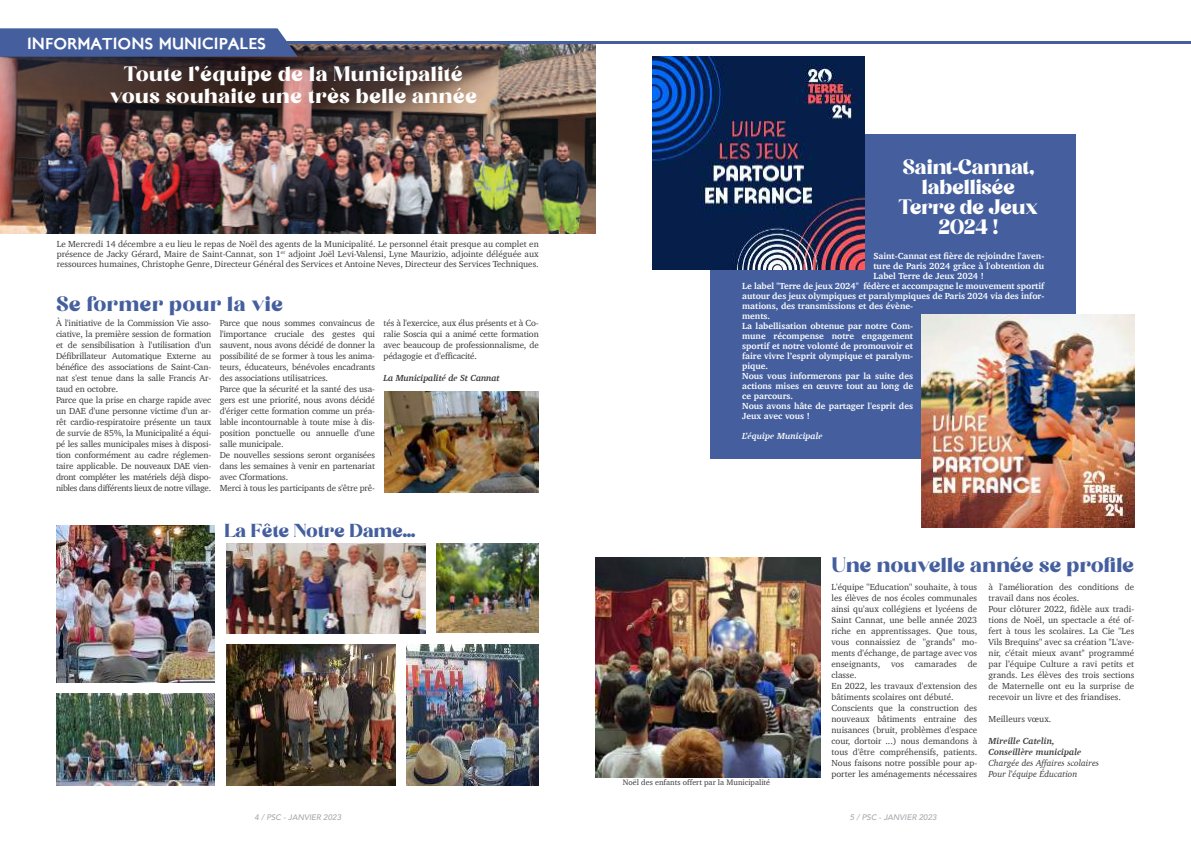
<style>
.page{position:relative;width:1191px;height:842px;background:#fff}
.page>*{position:absolute;margin:0;border:0;box-sizing:border-box;transform-origin:0 0}
.t1{font:20px/21.9px "Begika";letter-spacing:-.005em;color:#fff;text-align:center}
.t2{font:20px "Begika";letter-spacing:-.015em;color:#455f9e}
.t3{font:20px/20px "Begika";letter-spacing:-.035em;color:#fff;text-align:center}
.t4{font:18px "Begika";letter-spacing:-.025em;color:#455f9e}
.t5{font:16px "London Two";color:#fff}
.t6{font:9px/11px "Charter";letter-spacing:-.015em;color:#383838}
.t7{font:700 9px "Charter";color:#fff}
.t8{font:9px/10px "Charter";color:#393939;text-align:justify}
.t9{font:italic 700 9px/11px "Charter";color:#383838}
.t10{font:italic 9px/11px "Charter";color:#383838}
.t11{font:italic 700 9px "Charter";color:#fff}
.t12{font:8px "Charter";color:#383838}
.t13{font:italic 500 8px "Avenir";color:#a6a8ac}
.s1{font-family:"Avenir";font-weight:900}
</style>
<div class="page">
<img style="left:0;top:44px;width:595px;height:190px">
<svg style="left:0;top:28px;width:298px;height:29px;background:#4b639f"></svg>
<img style="left:595px;top:557px;width:226px;height:221px">
<img style="left:384px;top:392px;width:155px;height:101px">
<img style="left:57px;top:693px;width:158px;height:92px">
<img style="left:57px;top:526px;width:158px;height:156px">
<img style="left:226px;top:644px;width:169px;height:141px">
<img style="left:226px;top:543px;width:200px;height:90px">
<img style="left:437px;top:543px;width:102px;height:90px">
<img style="left:406px;top:644px;width:133px;height:141px">
<hr style="left:268px;top:41px;width:923px;height:3px;background:#455f9e">
<div style="left:710px;top:134px;width:366px;height:324px;background:#455f9e"></div>
<img style="left:652px;top:57px;width:213px;height:212px">
<img style="left:921px;top:315px;width:213px;height:212px">
<h3 class="t5" style="left:27px;top:37px;width:240px">INFORMATIONS MUNICIPALES</h3>
<h1 class="t1" style="left:110px;top:65px;width:369px">Toute l’équipe de la Municipalité vous souhaite une très belle année</h1>
<p class="t8" style="left:57px;top:239px;width:483px">Le Mercredi 14 décembre a eu lieu le repas de Noël des agents de la Municipalité. Le personnel était presque au complet en présence de Jacky Gérard, Maire de Saint-Cannat, son 1<sup>er</sup> adjoint Joël Levi-Valensi, Lyne Maurizio, adjointe déléguée aux ressources humaines, Christophe Genre, Directeur Général des Services et Antoine Neves, Directeur des Services Techniques.</p>
<h1 class="t2" style="left:56px;top:297px;width:229px">Se former pour la vie</h1>
<p class="t6" style="left:56px;top:317px;width:157px">À l'initiative de la Commission Vie asso&shy;ciative, la première session de formation et de sensibilisation à l'utilisation d'un Défibrillateur Automatique Externe au bénéfice des associations de Saint-Can&shy;nat s'est tenue dans la salle Francis Ar&shy;taud en octobre.<br>Parce que la prise en charge rapide avec un DAE d'une personne victime d'un ar&shy;rêt cardio-respiratoire présente un taux de survie de 85%, la Municipalité a équi&shy;pé les salles municipales mises à disposi&shy;tion conformément au cadre réglemen&shy;taire applicable. De nouveaux DAE vien&shy;dront compléter les matériels déjà dispo&shy;nibles dans différents lieux de notre village.</p>
<p class="t6" style="left:220px;top:317px;width:157px">Parce que nous sommes convaincus de l'importance cruciale des gestes qui sauvent, nous avons décidé de donner la possibilité de se former à tous les anima&shy;teurs, éducateurs, bénévoles encadrants des associations utilisatrices.<br>Parce que la sécurité et la santé des usa&shy;gers est une priorité, nous avons décidé d'ériger cette formation comme un préa&shy;lable incontournable à toute mise à dis&shy;position ponctuelle ou annuelle d'une salle municipale.<br>De nouvelles sessions seront organisées dans les semaines à venir en partenariat avec Cformations.<br>Merci à tous les participants de s'être prê-</p>
<p class="t6" style="left:383px;top:317px;width:157px;text-align:justify">tés à l'exercice, aux élus présents et à Co&shy;ralie Soscia qui a animé cette formation avec beaucoup de professionnalisme, de pédagogie et d'efficacité.</p>
<p class="t9" style="left:383px;top:372px;width:118px">La Municipalité de St Cannat</p>
<h2 class="t4" style="left:224px;top:523px;width:193px">La Fête Notre Dame…</h2>
<h1 class="t3" style="left:898px;top:159px;width:142px">Saint<span class="s1">-</span>Cannat, labellisée<br>Terre de Jeux<br>2024 !</h1>
<p class="t7" style="left:873px;top:250px;width:172px">Saint-Cannat est fière de rejoindre l'aven-</p>
<p class="t7" style="left:873px;top:260px;width:172px">ture de Paris 2024 grâce à l'obtention du</p>
<p class="t7" style="left:873px;top:270px;width:112px">Label Terre de Jeux 2024 !</p>
<p class="t7" style="left:742px;top:280px;width:304px">Le label "Terre de jeux 2024" fédère et accompagne le mouvement sportif</p>
<p class="t7" style="left:742px;top:290px;width:303px">autour des jeux olympiques et paralympiques de Paris 2024 via des infor-</p>
<p class="t7" style="left:742px;top:300px;width:172px">mations, des transmissions et des évène-</p>
<p class="t7" style="left:742px;top:310px;width:30px">ments.</p>
<p class="t7" style="left:742px;top:320px;width:172px">La labellisation obtenue par notre Com-</p>
<p class="t7" style="left:742px;top:330px;width:172px">mune récompense notre engagement</p>
<p class="t7" style="left:742px;top:340px;width:172px">sportif et notre volonté de promouvoir et</p>
<p class="t7" style="left:742px;top:350px;width:172px">faire vivre l’esprit olympique et paralym-</p>
<p class="t7" style="left:742px;top:360px;width:27px">pique.</p>
<p class="t7" style="left:742px;top:370px;width:172px">Nous vous informerons par la suite des</p>
<p class="t7" style="left:742px;top:380px;width:172px">actions mises en œuvre tout au long de</p>
<p class="t7" style="left:742px;top:390px;width:52px">ce parcours.</p>
<p class="t7" style="left:742px;top:400px;width:172px">Nous avons hâte de partager l'esprit des</p>
<p class="t7" style="left:742px;top:410px;width:69px">Jeux avec vous !</p>
<p class="t11" style="left:742px;top:430px;width:82px">L’équipe Municipale</p>
<p class="t12" style="left:623px;top:777px;width:149px">Noël des enfants offert par la Municipalité</p>
<h1 class="t2" style="left:831px;top:557px;width:304px">Une nouvelle année se profile</h1>
<p class="t6" style="left:831px;top:581px;width:147px">L'équipe ''Education'' souhaite, à tous les élèves de nos écoles communales ainsi qu'aux collégiens et lycéens de Saint Cannat, une belle année 2023 riche en apprentissages. Que tous, vous connaissiez de ''grands'' mo&shy;ments d'échange, de partage avec vos enseignants, vos camarades de classe.<br>En 2022, les travaux d'extension des bâtiments scolaires ont débuté.<br>Conscients que la construction des nouveaux bâtiments entraine des nuisances (bruit, problèmes d'espace cour, dortoir ...) nous demandons à tous d'être compréhensifs, patients.<br>Nous faisons notre possible pour ap&shy;porter les aménagements nécessaires</p>
<p class="t6" style="left:988px;top:581px;width:147px">à l'amélioration des conditions de travail dans nos écoles.<br>Pour clôturer 2022, fidèle aux tradi&shy;tions de Noël, un spectacle a été of&shy;fert à tous les scolaires. La Cie ''Les Vils Brequins'' avec sa création ''L'ave&shy;nir, c'était mieux avant'' programmé par l’équipe Culture a ravi petits et grands. Les élèves des trois sections de Maternelle ont eu la surprise de recevoir un livre et des friandises.</p>
<p class="t6" style="left:988px;top:713px;width:64px">Meilleurs vœux.</p>
<p class="t9" style="left:988px;top:735px;width:94px">Mireille Catelin,<br>Conseillère municipale</p>
<p class="t10" style="left:988px;top:757px;width:112px">Chargée des Affaires scolaires<br>Pour l'équipe Éducation</p>
<p class="t13" style="left:254px;top:812px;width:88px">4 / PSC - JANVIER 2023</p>
<p class="t13" style="left:850px;top:812px;width:88px">5 / PSC - JANVIER 2023</p>
</div>
